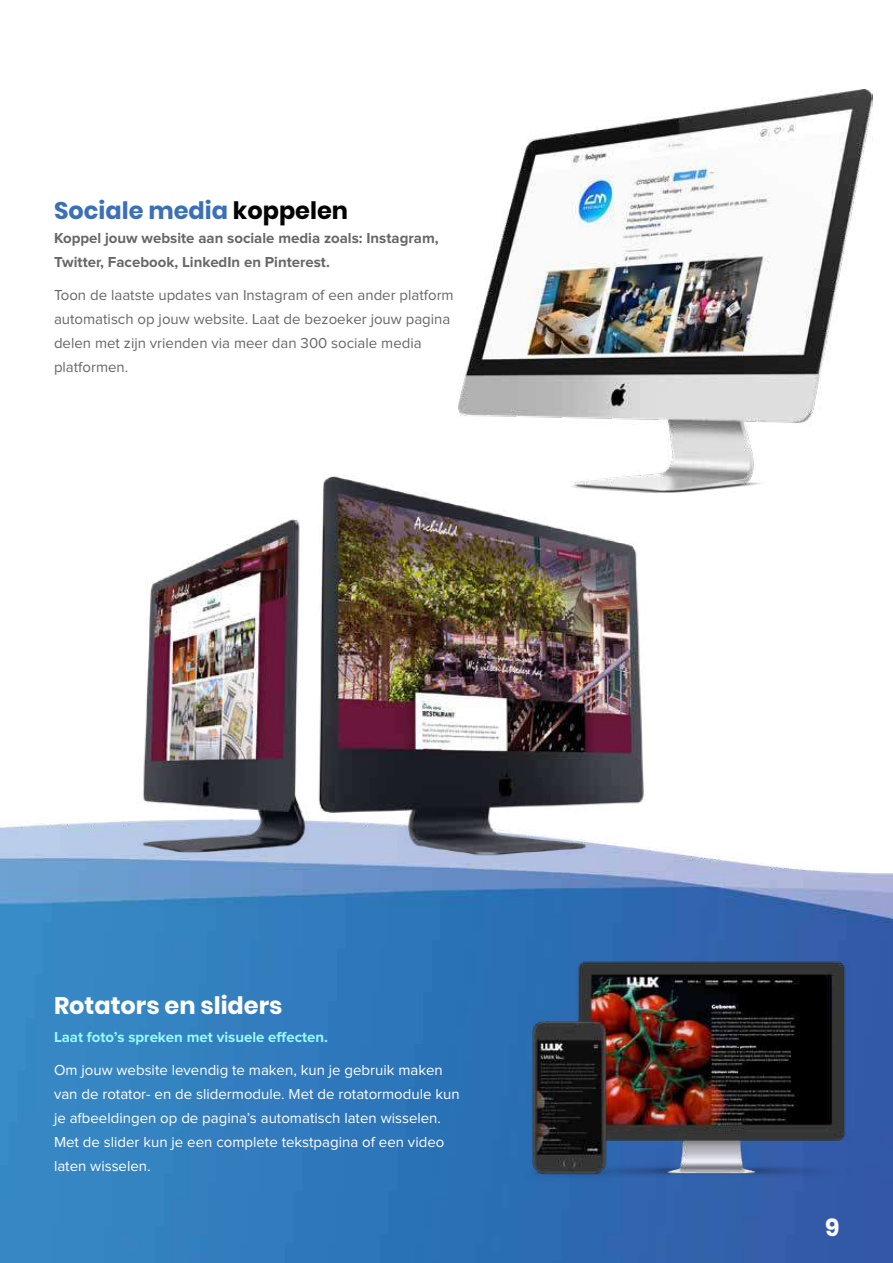
<style>
.page{position:relative;width:893px;height:1263px;background:#fff}
.page>*{position:absolute;margin:0;border:0;box-sizing:border-box;transform-origin:0 0}
.t1{font:700 24px "Poppins";color:#3b70b7}
.t2{font:700 24px "Poppins";color:#fff}
.t3{font:15px/24px "Proxima Nova";color:#fff}
.t4{font:15px/24px "Proxima Nova";color:#666766}
.t5{font:700 15px/24px "Proxima Nova";color:#666766}
.t6{font:700 15px "Proxima Nova";color:#95fbff}
.s1{color:#020203}
</style>
<div class="page">
<img style="left:0;top:863px;width:893px;height:400px">
<img style="left:482px;top:927px;width:411px;height:282px">
<img style="left:0;top:475px;width:743px;height:388px">
<img style="left:459px;top:89px;width:414px;height:403px">
<h1 class="t1" style="left:54px;top:197px;width:296px">Sociale media <span class="s1">koppelen</span></h1>
<p class="t5" style="left:54px;top:226px;width:386px">Koppel jouw website aan sociale media zoals: Instagram,<br>Twitter, Facebook, LinkedIn en Pinterest.</p>
<p class="t4" style="left:54px;top:283px;width:401px">Toon de laatste updates van Instagram of een ander platform automatisch op jouw website. Laat de bezoeker jouw pagina delen met zijn vrienden via meer dan 300 sociale media platformen.</p>
<h1 class="t2" style="left:54px;top:991px;width:230px">Rotators en sliders</h1>
<p class="t6" style="left:54px;top:1028px;width:276px">Laat foto’s spreken met visuele effecten.</p>
<p class="t3" style="left:54px;top:1058px;width:407px">Om jouw website levendig te maken, kun je gebruik maken van de rotator- en de slidermodule. Met de rotatormodule kun je afbeeldingen op de pagina’s automatisch laten wisselen.<br>Met de slider kun je een complete tekstpagina of een video laten wisselen.</p>
<h1 class="t2" style="left:825px;top:1213px;width:16px">9</h1>
</div>
